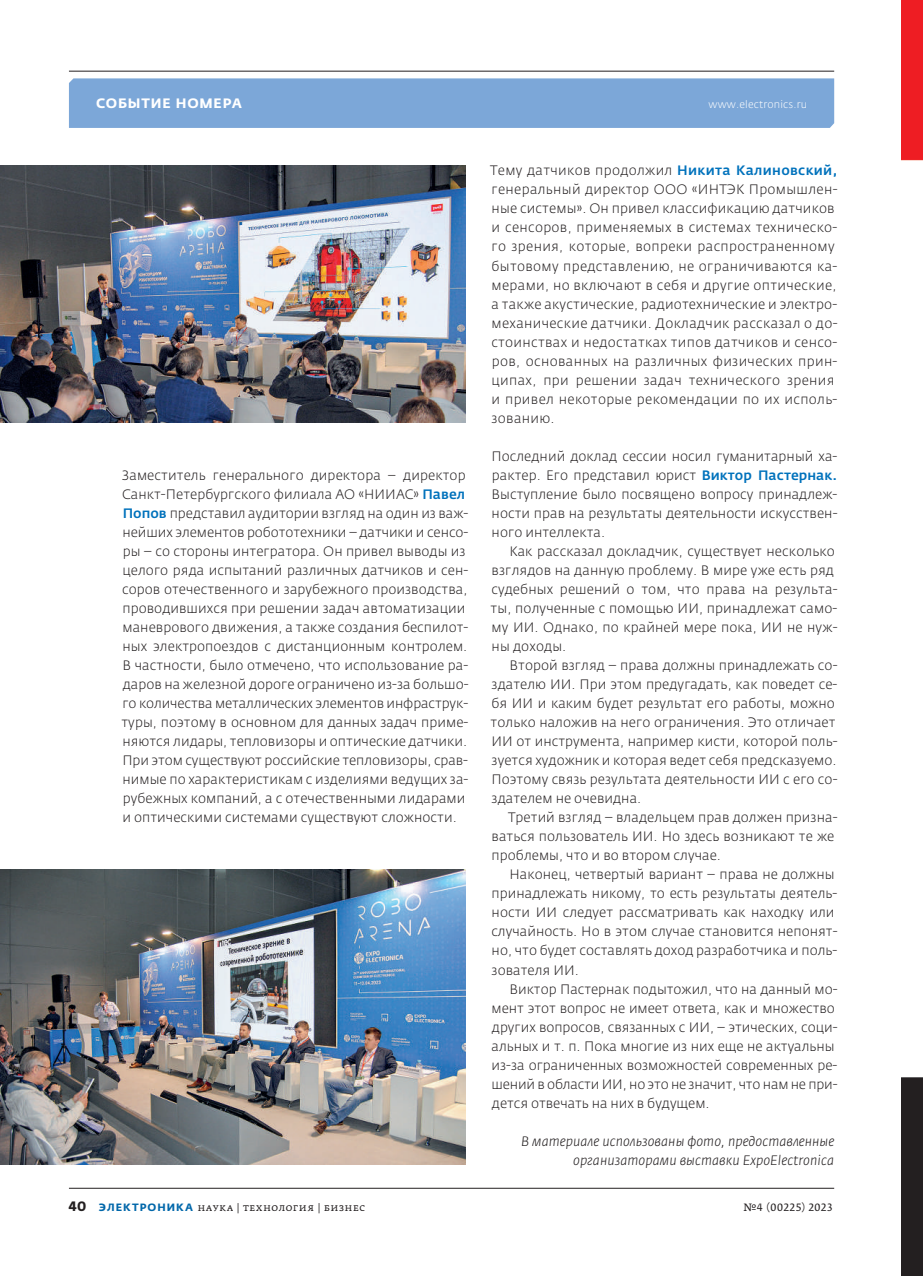
<style>
.page{position:relative;width:923px;height:1276px;background:#fff}
.page>*{position:absolute;margin:0;border:0;box-sizing:border-box;transform-origin:0 0}
.t1{font:300 13.5px/19px "Fedra Sans Pro";letter-spacing:.005em;color:#231f20}
.t2{font:300 13.5px/19px "Fedra Sans Pro";letter-spacing:.025em;color:#231f20}
.t3{font:italic 300 13.5px/19px "Fedra Sans Pro";letter-spacing:.005em;color:#231f20;text-align:right}
.t4{font:700 13.5px "Fedra Sans Alt Pro";letter-spacing:.06em;color:#fff}
.t5{font:10.5px "Fedra Serif A Pro";letter-spacing:.035em;color:#231f20}
.t6{font:300 10.5px "Fedra Sans Pro";letter-spacing:.015em;color:#fff}
.s1{font-weight:500;color:#0072bc}
.s2{font-family:"Fedra Sans Pro";font-weight:700;font-size:13.5px}
.s3{font-family:"Fedra Sans Alt Pro";font-weight:700;color:#0067aa}
</style>
<div class="page">
<div style="left:69px;top:78px;width:765px;height:50px;background:#7ca7d8"></div>
<hr style="left:69px;top:71px;width:765px;height:1px;background:#231f20">
<hr style="left:69px;top:1188px;width:765px;height:1px;background:#231f20">
<img style="left:0;top:166px;width:465px;height:257px">
<img style="left:0;top:870px;width:465px;height:294px">
<img style="left:901px;top:0;width:22px;height:1276px">
<p class="t4" style="left:96px;top:95px;width:147px">СОБЫТИЕ НОМЕРА</p>
<p class="t6" style="left:708px;top:98px;width:100px">www.electronics.ru</p>
<p class="t1" style="left:121px;top:465px;width:348px">Заместитель генерального директора – директор Санкт -Петербургского филиала АО «НИИАС» <span class="s1">Павел Попов</span> представил аудитории взгляд на один из важ&shy;нейших элементов робототехники – датчики и сенсо&shy;ры – со стороны интегратора. Он привел выводы из целого ряда испытаний различных датчиков и сен&shy;соров отечественного и зарубежного производства, проводившихся при решении задач автоматизации маневрового движения, а также создания беспилот&shy;ных электропоездов с дистанционным контролем.<br>В частности, было отмечено, что использование ра&shy;даров на железной дороге ограничено из-за большо&shy;го количества металлических элементов инфраструк&shy;туры, поэтому в основном для данных задач приме&shy;няются лидары, тепловизоры и оптические датчики.<br>При этом существуют российские тепловизоры, срав&shy;нимые по характеристикам с изделиями ведущих за&shy;рубежных компаний, а с отечественными лидарами и оптическими системами существуют сложности.</p>
<p class="t2" style="left:490px;top:161px;width:349px">Тему датчиков продолжил <span class="s1">Никита Калиновский, </span>генеральный директор ООО «ИНТЭК Промышлен&shy;ные системы». Он привел классификацию датчиков и сенсоров, применяемых в системах техническо&shy;го зрения, которые, вопреки распространенному бытовому представлению, не ограничиваются ка&shy;мерами, но включают в себя и другие оптические, а также акустические, радиотехнические и электро&shy;механические датчики. Докладчик рассказал о до&shy;стоинствах и недостатках типов датчиков и сенсо&shy;ров, основанных на различных физических прин&shy;ципах, при решении задач технического зрения и привел некоторые рекомендации по их исполь&shy;зованию.</p>
<p class="t1" style="left:491px;top:446px;width:347px;text-align:justify">Последний доклад сессии носил гуманитарный ха&shy;рактер. Его представил юрист <span class="s1">Виктор Пастернак.<br></span>Выступление было посвящено вопросу принадлеж&shy;ности прав на результаты деятельности искусствен&shy;ного интеллекта.</p>
<p class="t1" style="left:490px;top:541px;width:348px;text-indent:19px">Как рассказал докладчик, существует несколько взглядов на данную проблему. В мире уже есть ряд судебных решений о том, что права на результа&shy;ты, полученные с помощью ИИ, принадлежат само&shy;му ИИ. Однако, по крайней мере пока, ИИ не нуж&shy;ны доходы.</p>
<p class="t1" style="left:490px;top:656px;width:348px;text-indent:19px">Второй взгляд – права должны принадлежать со&shy;здателю ИИ. При этом предугадать, как поведет се&shy;бя ИИ и каким будет результат его работы, можно только наложив на него ограничения. Это отличает ИИ от инструмента, например кисти, которой поль&shy;зуется художник и которая ведет себя предсказуемо.<br>Поэтому связь результата деятельности ИИ с его со&shy;здателем не очевидна.</p>
<p class="t1" style="left:491px;top:808px;width:347px;text-indent:16px">Третий взгляд – владельцем прав должен призна&shy;ваться пользователь ИИ. Но здесь возникают те же проблемы, что и во втором случае.</p>
<p class="t1" style="left:491px;top:865px;width:348px;text-indent:18px">Наконец, четвертый вариант – права не должны принадлежать никому, то есть результаты деятель&shy;ности ИИ следует рассматривать как находку или случайность. Но в этом случае становится непонят&shy;но, что будет составлять доход разработчика и поль&shy;зователя ИИ.</p>
<p class="t1" style="left:491px;top:979px;width:347px;text-indent:18px">Виктор Пастернак подытожил, что на данный мо&shy;мент этот вопрос не имеет ответа, как и множество других вопросов, связанных с ИИ, – этических, соци&shy;альных и т. п. Пока многие из них еще не актуальны из-за ограниченных возможностей современных ре&shy;шений в области ИИ, но это не значит, что нам не при&shy;дется отвечать на них в будущем.</p>
<p class="t3" style="left:521px;top:1131px;width:315px">В материале использованы фото, предоставленные организаторами выставки ExpoElectronica</p>
<p class="t5" style="left:69px;top:1200px;width:298px"><span class="s2">40</span> <span class="s3">ЭЛЕКТРОНИКА</span> наука | технология | бизнес</p>
<p class="t5" style="left:743px;top:1200px;width:90px">№4 (00225) 2023</p>
</div>
